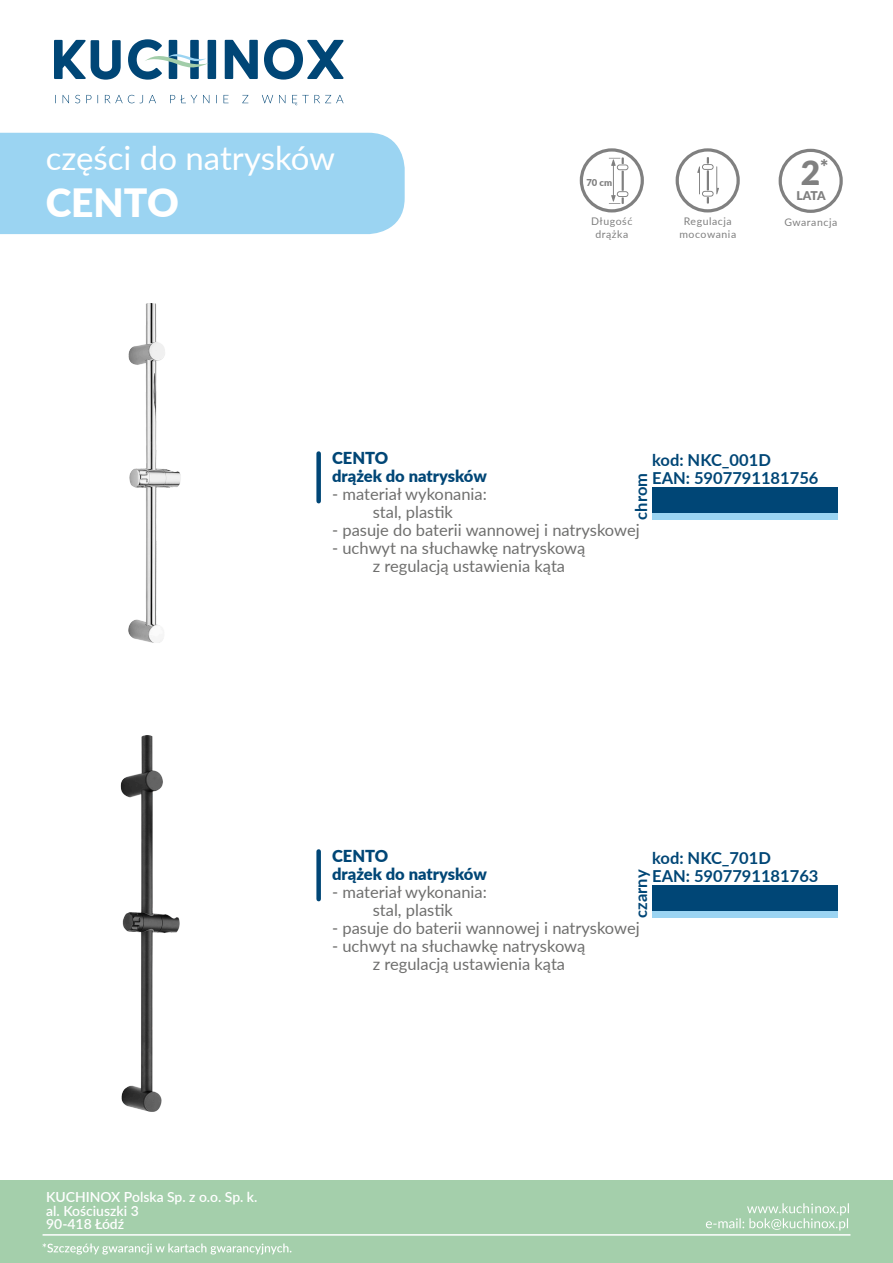
<style>
.page{position:relative;width:893px;height:1263px;background:#fff}
.page>*{position:absolute;margin:0;border:0;box-sizing:border-box;transform-origin:0 0}
.t1{font:900 39px "Lato";color:#fff}
.t2{font:900 33.45px "Lato";color:#808080}
.t3{font:33px "Lato";color:#fff}
.t4{font:16.5px/18px "Lato";color:#6f6f6e;text-align:center}
.t5{font:700 16.5px/18px "Lato";color:#004676}
.t6{font:900 16.5px/18px "Lato";color:#004676}
.t7{font:600 13.95px/14px "Lato";color:#fff}
.t8{font:900 12px "Lato";color:#808080}
.t9{font:10.5px/12.6px "Lato";letter-spacing:.055em;color:#808080;text-align:center}
.t10{font:900 9.45px "Lato";color:#808080}
</style>
<div class="page">
<svg style="left:54px;top:39px;width:290px;height:41px"></svg>
<svg style="left:55px;top:95px;width:289px;height:10px"></svg>
<div style="left:0;top:133px;width:405px;height:101px;background:#9bd4f2"></div>
<svg style="left:779px;top:149px;width:64px;height:64px"></svg>
<div style="left:652px;top:513px;width:186px;height:7px;background:#9bd4f2"></div>
<div style="left:652px;top:488px;width:186px;height:25px;background:#004676"></div>
<div style="left:0;top:1180px;width:893px;height:83px;background:#a4cfab"></div>
<svg style="left:42px;top:1243px;width:249px;height:11px"></svg>
<svg style="left:706px;top:1203px;width:143px;height:27px"></svg>
<hr style="left:43px;top:1234px;width:807px;height:1px;background:#fff">
<div style="left:316px;top:453px;width:5px;height:48px;background:#004676"></div>
<div style="left:652px;top:911px;width:186px;height:6px;background:#9bd4f2"></div>
<div style="left:652px;top:886px;width:186px;height:25px;background:#004676"></div>
<div style="left:316px;top:851px;width:5px;height:48px;background:#004676"></div>
<img style="left:128px;top:303px;width:53px;height:340px">
<img style="left:120px;top:736px;width:60px;height:376px">
<svg style="left:676px;top:148px;width:64px;height:64px"></svg>
<svg style="left:580px;top:148px;width:64px;height:64px"></svg>
<h3 class="t3" style="left:46px;top:134px;width:291px">części do natrysków</h3>
<h1 class="t1" style="left:46px;top:173px;width:135px">CENTO</h1>
<p class="t10" style="left:586px;top:175px;width:27px">70 cm</p>
<p class="t9" style="left:591px;top:215px;width:43px">Długość drążka</p>
<p class="t9" style="left:679px;top:215px;width:58px">Regulacja mocowania</p>
<h2 class="t2" style="left:801px;top:148px;width:29px">2<sup>*</sup></h2>
<p class="t8" style="left:796px;top:186px;width:31px">LATA</p>
<p class="t9" style="left:784px;top:215px;width:54px">Gwarancja</p>
<p class="t6" style="left:332px;top:448px;width:156px">CENTO<br>drążek do natrysków</p>
<p class="t4" style="left:332px;top:484px;width:156px">- materiał wykonania: stal, plastik</p>
<p class="t4" style="left:332px;top:520px;width:309px">- pasuje do baterii wannowej i natryskowej</p>
<p class="t4" style="left:373px;top:538px;width:214px;text-align:left;text-indent:-41px">- uchwyt na słuchawkę natryskową z regulacją ustawienia kąta</p>
<p class="t5" style="left:652px;top:450px;width:168px">kod: NKC_001D<br>EAN: 5907791181756</p>
<p class="t5" style="left:631px;top:520px;width:48px;rotate:-90deg">chrom</p>
<p class="t6" style="left:332px;top:846px;width:156px">CENTO<br>drążek do natrysków</p>
<p class="t4" style="left:332px;top:882px;width:156px">- materiał wykonania: stal, plastik</p>
<p class="t4" style="left:332px;top:918px;width:309px">- pasuje do baterii wannowej i natryskowej</p>
<p class="t4" style="left:373px;top:936px;width:214px;text-align:left;text-indent:-41px">- uchwyt na słuchawkę natryskową z regulacją ustawienia kąta</p>
<p class="t5" style="left:652px;top:848px;width:168px">kod: NKC_701D<br>EAN: 5907791181763</p>
<p class="t5" style="left:631px;top:917px;width:49px;rotate:-90deg">czarny</p>
<p class="t7" style="left:46px;top:1189px;width:213px">KUCHINOX Polska Sp. z o.o. Sp. k. al. Kościuszki 3<br>90-418 Łódź</p>
</div>
